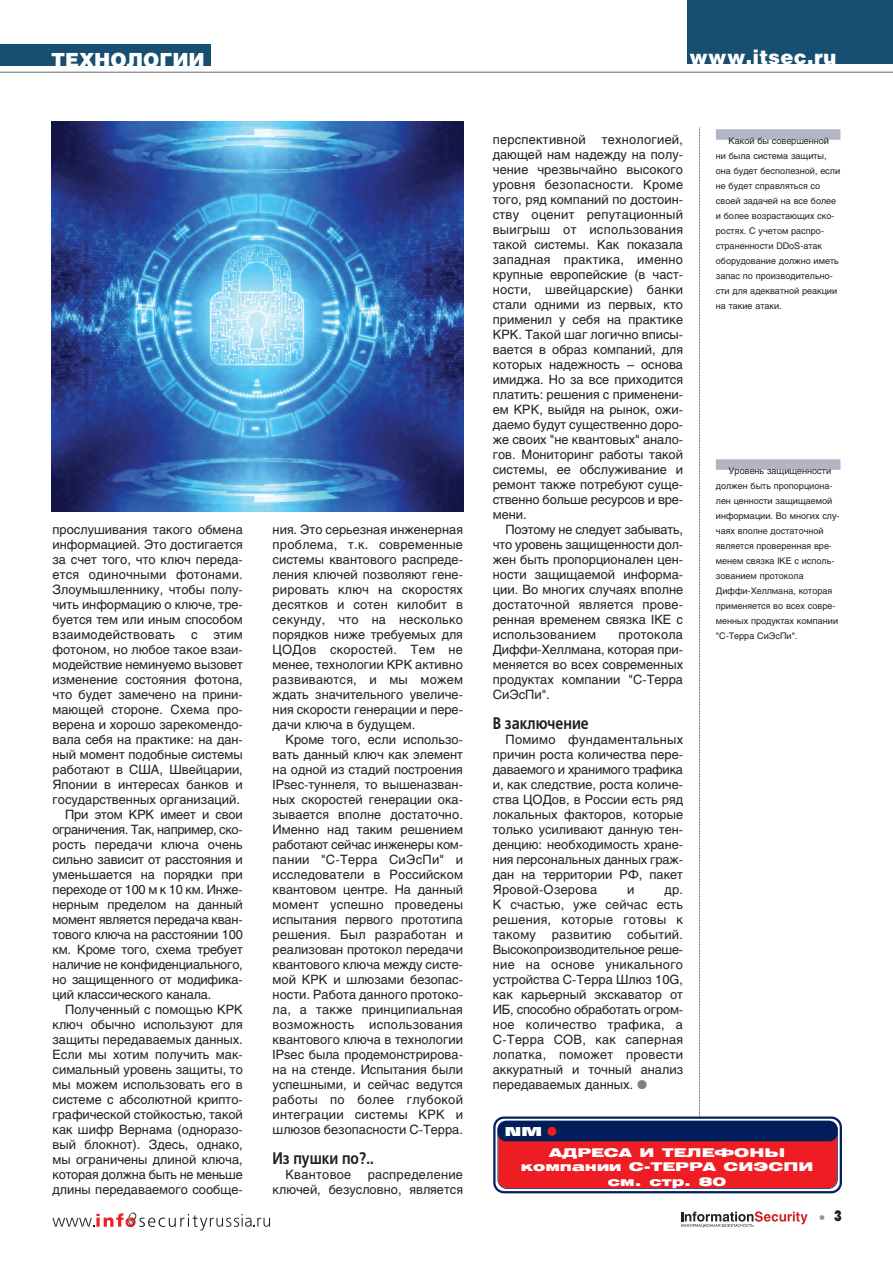
<style>
.page{position:relative;width:893px;height:1263px;background:#fff}
.page>*{position:absolute;margin:0;border:0;box-sizing:border-box;transform-origin:0 0}
.t1{font:900 19.5px "Helios";letter-spacing:.02em;color:#fff}
.t2{font:900 19.5px "Helios";color:#fff}
.t3{font:600 16.8px "Free Set";color:#231f20;scale:.83 1}
.t4{font:15px "Helios";color:#939598}
.t5{font:12.75px/15px "Helios";color:#231f20;text-align:justify}
.t6{font:12.75px "Helios";letter-spacing:.02em;color:#231f20}
.t7{font:12.75px "Helios";letter-spacing:-.03em;color:#231f20}
.t8{font:12.75px "Helios";letter-spacing:-.02em;color:#231f20}
.t9{font:800 12.75px "Free Set";color:#fff;scale:1.5 1}
.t10{font:900 12px/14.4px "Helios Ext";color:#fff;text-align:center;scale:1.2 1}
.t11{font:9px/15px "Helios";color:#231f20}
.s1{color:#808285}
.s2{font-family:"Futura Futuris X Cond";font-weight:700;color:#231f20}
</style>
<div class="page">
<svg style="left:681px;top:1211px;width:127px;height:16px"></svg>
<svg style="left:52px;top:1212px;width:218px;height:18px"></svg>
<hr style="left:0;top:72px;width:893px;height:1px;background:#939598">
<div style="left:687px;top:0;width:206px;height:64px;background:#174f72"></div>
<div style="left:0;top:44px;width:210px;height:21px;background:#174f72"></div>
<svg style="left:493px;top:128px;width:349px;height:1065px"></svg>
<div style="left:498px;top:1121px;width:339px;height:67px;background:#ee1d23;border-radius:9px"></div>
<div style="left:497px;top:1121px;width:341px;height:68px;border:2px solid #001f5a;border-radius:9px"></div>
<div style="left:497px;top:1121px;width:341px;height:20px;background:#001f5a;border-radius:9px"></div>
<div style="left:547px;top:1127px;width:9px;height:9px;background:#ee1d23;border-radius:50%"></div>
<img style="left:51px;top:121px;width:412px;height:390px">
<h1 class="t2" style="left:51px;top:53px;width:155px">ТЕХНОЛОГИИ</h1>
<h1 class="t1" style="left:689px;top:50px;width:149px">www.itsec.ru</h1>
<p class="t5" style="left:53px;top:523px;width:192px">прослушивания такого обмена</p>
<p class="t5" style="left:53px;top:538px;width:192px">информацией. Это достигается</p>
<p class="t5" style="left:53px;top:553px;width:192px">за счет того, что ключ переда-</p>
<p class="t6" style="left:53px;top:570px;width:192px">ется одиночными фотонами.</p>
<p class="t5" style="left:53px;top:583px;width:192px">Злоумышленнику, чтобы полу-</p>
<p class="t5" style="left:53px;top:598px;width:192px">чить информацию о ключе, тре-</p>
<p class="t5" style="left:53px;top:613px;width:192px">буется тем или иным способом</p>
<p class="t6" style="left:53px;top:630px;width:192px">взаимодействовать с этим</p>
<p class="t5" style="left:53px;top:643px;width:192px">фотоном, но любое такое взаи-</p>
<p class="t5" style="left:53px;top:658px;width:192px">модействие неминуемо вызовет</p>
<p class="t5" style="left:53px;top:673px;width:192px">изменение состояния фотона,</p>
<p class="t5" style="left:53px;top:688px;width:192px">что будет замечено на прини-</p>
<p class="t5" style="left:53px;top:703px;width:192px">мающей стороне. Схема про-</p>
<p class="t5" style="left:53px;top:718px;width:192px">верена и хорошо зарекомендо-</p>
<p class="t5" style="left:53px;top:733px;width:192px">вала себя на практике: на дан-</p>
<p class="t5" style="left:53px;top:748px;width:192px">ный момент подобные системы</p>
<p class="t5" style="left:53px;top:763px;width:192px">работают в США, Швейцарии,</p>
<p class="t5" style="left:53px;top:778px;width:192px">Японии в интересах банков и</p>
<p class="t5" style="left:53px;top:793px;width:189px">государственных организаций.</p>
<p class="t5" style="left:65px;top:808px;width:179px">При этом КРК имеет и свои</p>
<p class="t7" style="left:53px;top:825px;width:192px">ограничения. Так, например, ско-</p>
<p class="t5" style="left:53px;top:838px;width:192px">рость передачи ключа очень</p>
<p class="t5" style="left:53px;top:853px;width:192px">сильно зависит от расстояния и</p>
<p class="t5" style="left:53px;top:868px;width:192px">уменьшается на порядки при</p>
<p class="t8" style="left:53px;top:885px;width:192px">переходе от 100 м к 10 км. Инже-</p>
<p class="t5" style="left:53px;top:898px;width:192px">нерным пределом на данный</p>
<p class="t5" style="left:53px;top:913px;width:192px">момент является передача кван-</p>
<p class="t5" style="left:53px;top:928px;width:192px">тового ключа на расстоянии 100</p>
<p class="t5" style="left:53px;top:943px;width:192px">км. Кроме того, схема требует</p>
<p class="t5" style="left:53px;top:958px;width:192px">наличие не конфиденциального,</p>
<p class="t5" style="left:53px;top:973px;width:192px">но защищенного от модифика-</p>
<p class="t5" style="left:53px;top:988px;width:160px">ций классического канала.</p>
<p class="t5" style="left:65px;top:1003px;width:179px">Полученный с помощью КРК</p>
<p class="t5" style="left:53px;top:1018px;width:192px">ключ обычно используют для</p>
<p class="t5" style="left:53px;top:1033px;width:192px">защиты передаваемых данных.</p>
<p class="t5" style="left:53px;top:1048px;width:192px">Если мы хотим получить мак-</p>
<p class="t5" style="left:53px;top:1063px;width:192px">симальный уровень защиты, то</p>
<p class="t5" style="left:53px;top:1078px;width:192px">мы можем использовать его в</p>
<p class="t5" style="left:53px;top:1093px;width:192px">системе с абсолютной крипто-</p>
<p class="t5" style="left:53px;top:1108px;width:192px">графической стойкостью, такой</p>
<p class="t5" style="left:53px;top:1123px;width:192px">как шифр Вернама (одноразо-</p>
<p class="t5" style="left:53px;top:1138px;width:192px">вый блокнот). Здесь, однако,</p>
<p class="t5" style="left:53px;top:1153px;width:192px">мы ограничены длиной ключа,</p>
<p class="t5" style="left:53px;top:1168px;width:192px">которая должна быть не меньше</p>
<p class="t5" style="left:53px;top:1183px;width:192px">длины передаваемого сообще-</p>
<p class="t5" style="left:273px;top:523px;width:192px">ния. Это серьезная инженерная проблема, т.к. современные системы квантового распреде&shy;ления ключей позволяют гене&shy;рировать ключ на скоростях десятков и сотен килобит в секунду, что на несколько порядков ниже требуемых для ЦОДов скоростей. Тем не менее, технологии КРК активно развиваются, и мы можем ждать значительного увеличе&shy;ния скорости генерации и пере&shy;дачи ключа в будущем.</p>
<p class="t5" style="left:273px;top:733px;width:192px;text-indent:13px">Кроме того, если использо&shy;вать данный ключ как элемент на одной из стадий построения IPsec-туннеля, то вышеназван&shy;ных скоростей генерации ока&shy;зывается вполне достаточно.<br>Именно над таким решением работают сейчас инженеры ком&shy;пании "С-Терра СиЭсПи" и исследователи в Российском квантовом центре. На данный момент успешно проведены испытания первого прототипа решения. Был разработан и реализован протокол передачи квантового ключа между систе&shy;мой КРК и шлюзами безопас&shy;ности. Работа данного протоко&shy;ла, а также принципиальная возможность использования квантового ключа в технологии IPsec была продемонстрирова&shy;на на стенде. Испытания были успешными, и сейчас ведутся работы по более глубокой интеграции системы КРК и шлюзов безопасности С-Терра.</p>
<h2 class="t3" style="left:273px;top:1148px;width:123px">Из пушки по?..</h2>
<p class="t6" style="left:285px;top:1170px;width:67px">Квантовое</p>
<p class="t5" style="left:273px;top:1168px;width:192px;text-align:right">распределение<br>ключей, безусловно, является</p>
<p class="t5" style="left:493px;top:133px;width:192px;text-indent:109px">технологией, дающей нам надежду на полу&shy;чение чрезвычайно высокого уровня безопасности. Кроме того, ряд компаний по достоин&shy;ству оценит репутационный выигрыш от использования такой системы. Как показала западная практика, именно крупные европейские (в част&shy;ности, швейцарские) банки стали одними из первых, кто применил у себя на практике КРК. Такой шаг логично вписы&shy;вается в образ компаний, для которых надежность – основа имиджа. Но за все приходится платить: решения с применени&shy;ем КРК, выйдя на рынок, ожи&shy;даемо будут существенно доро&shy;же своих "не квантовых" анало&shy;гов. Мониторинг работы такой системы, ее обслуживание и ремонт также потребуют суще&shy;ственно больше ресурсов и вре&shy;мени.</p>
<p class="t5" style="left:493px;top:523px;width:192px;text-indent:13px">Поэтому не следует забывать, что уровень защищенности дол&shy;жен быть пропорционален цен&shy;ности защищаемой информа&shy;ции. Во многих случаях вполне достаточной является прове&shy;ренная временем связка IKE с использованием</p>
<p class="t6" style="left:493px;top:135px;width:95px">перспективной</p>
<p class="t5" style="left:493px;top:628px;width:192px;text-indent:126px">протокола Диффи-Хеллмана, которая при&shy;меняется во всех современных продуктах компании "С-Терра СиЭсПи".</p>
<h2 class="t3" style="left:493px;top:713px;width:117px">В заключение</h2>
<p class="t5" style="left:493px;top:733px;width:192px;text-indent:13px">Помимо фундаментальных причин роста количества пере&shy;даваемого и хранимого трафика и, как следствие, роста количе&shy;ства ЦОДов, в России есть ряд локальных факторов, которые только усиливают данную тен&shy;денцию: необходимость хране&shy;ния персональных данных граж&shy;дан на территории РФ, пакет Яровой-Озерова</p>
<p class="t5" style="left:493px;top:883px;width:192px;text-indent:172px">др.<br>К счастью, уже сейчас есть решения, которые готовы к такому развитию событий.<br>Высокопроизводительное реше&shy;ние на основе уникального устройства С-Терра Шлюз 10G, как карьерный экскаватор от ИБ, способно обработать огром&shy;ное количество трафика, а С-Терра СОВ, как саперная лопатка, поможет провести аккуратный и точный анализ передаваемых данных. <span class="s1">●</span></p>
<p class="t5" style="left:627px;top:883px;width:9px">и</p>
<p class="t9" style="left:505px;top:1124px;width:26px">NM</p>
<p class="t11" style="left:716px;top:134px;width:126px;text-indent:13px">Какой бы совершенной ни была система защиты, она будет бесполезной, если не будет справляться со своей задачей на все более и более возрастающих ско&shy;ростях. С учетом распро&shy;страненности DDoS-атак оборудование должно иметь запас по производительно&shy;сти для адекватной реакции на такие атаки.</p>
<p class="t11" style="left:716px;top:464px;width:125px;text-indent:13px">Уровень защищенности должен быть пропорциона&shy;лен ценности защищаемой информации. Во многих слу&shy;чаях вполне достаточной является проверенная вре&shy;менем связка IKE с исполь&shy;зованием протокола<br>Диффи-Хеллмана, которая применяется во всех совре&shy;менных продуктах компании "С-Терра СиЭсПи".</p>
<p class="t10" style="left:521px;top:1146px;width:245px">АДРЕСА И ТЕЛЕФОНЫ компании С-ТЕРРА СИЭСПИ см. стр. 80</p>
<p class="t4" style="left:819px;top:1212px;width:24px">• <span class="s2">3</span></p>
</div>
